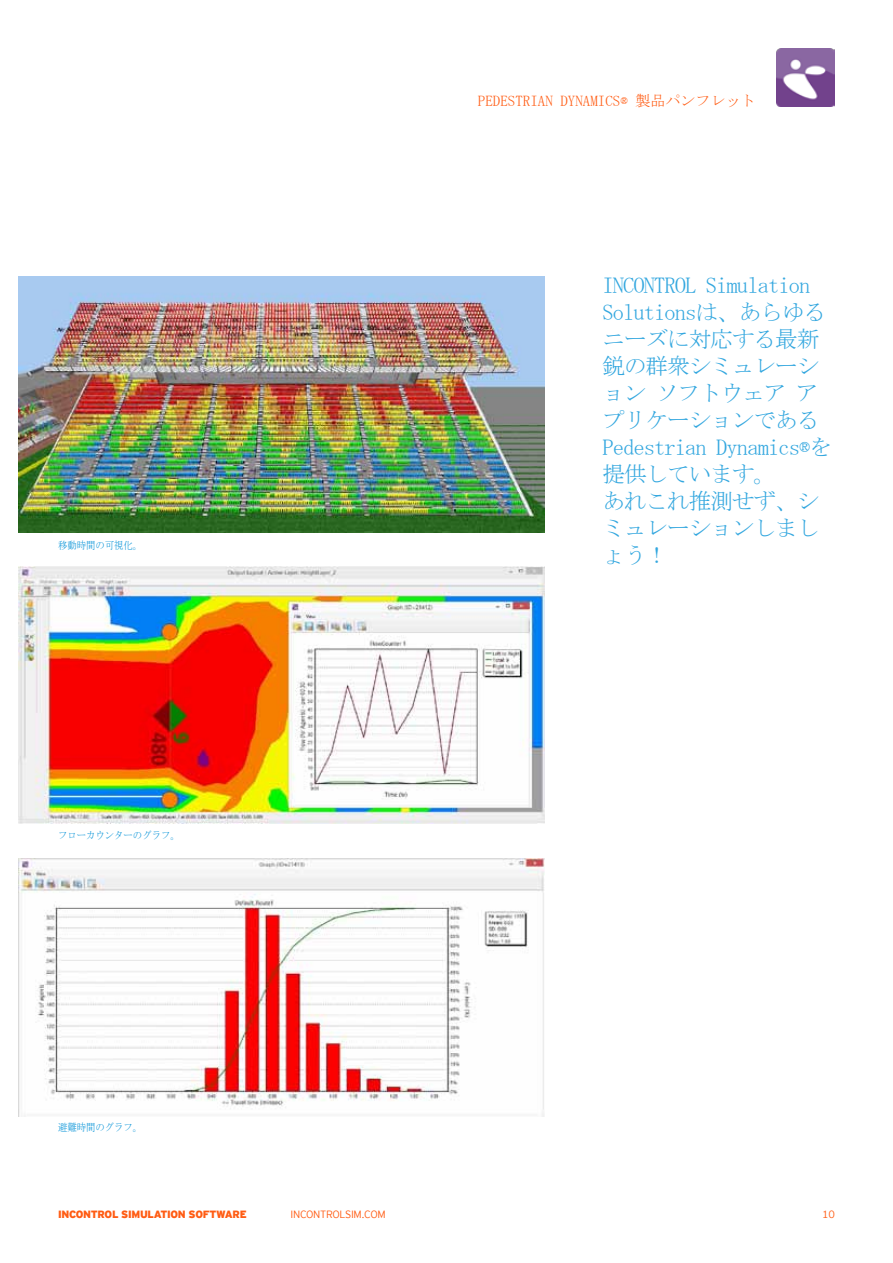
<style>
.page{position:relative;width:893px;height:1263px;background:#fff}
.page>*{position:absolute;margin:0;border:0;box-sizing:border-box;transform-origin:0 0}
.t1{font:22.5px/27px "MS Mincho";letter-spacing:-.04em;color:#33a7df}
.t2{font:15px "MS Mincho";color:#ff5c13}
.t3{font:10.5px "MS Mincho";color:#0091d7;scale:.89 1}
.t4{font:900 10.5px "Interstate Mono";letter-spacing:-.03em;color:#ff5c13}
.t5{font:10.5px "Interstate Mono Lgt";letter-spacing:-.03em;color:#ff5c13}
</style>
<div class="page">
<img style="left:777px;top:48px;width:58px;height:58px">
<img style="left:18px;top:276px;width:526px;height:257px">
<img style="left:18px;top:566px;width:526px;height:258px">
<img style="left:18px;top:859px;width:526px;height:257px">
<p class="t3" style="left:58px;top:540px;width:96px">移動時間の可視化。</p>
<p class="t3" style="left:58px;top:830px;width:138px">フローカウンターのグラフ。</p>
<p class="t3" style="left:58px;top:1122px;width:96px">避難時間のグラフ。</p>
<p class="t2" style="left:478px;top:93px;width:279px">Pedestrian Dynamics® 製品パンフレット</p>
<p class="t1" style="left:602px;top:271px;width:231px">INCONTROL Simulation<br>Solutionsは、あらゆるニーズに対応する最新鋭の群衆シミュレーション ソフトウェア アプリケーションである<br>Pedestrian Dynamics®を提供しています。<br>あれこれ推測せず、シミュレーションしましょう！</p>
<p class="t4" style="left:58px;top:1208px;width:110px">INCONTROL SIMULATION</p>
<p class="t4" style="left:189px;top:1208px;width:60px">SOFTWARE</p>
<p class="t5" style="left:291px;top:1209px;width:97px">INCONTROLSIM.COM</p>
<p class="t5" style="left:822px;top:1209px;width:14px">10</p>
</div>
